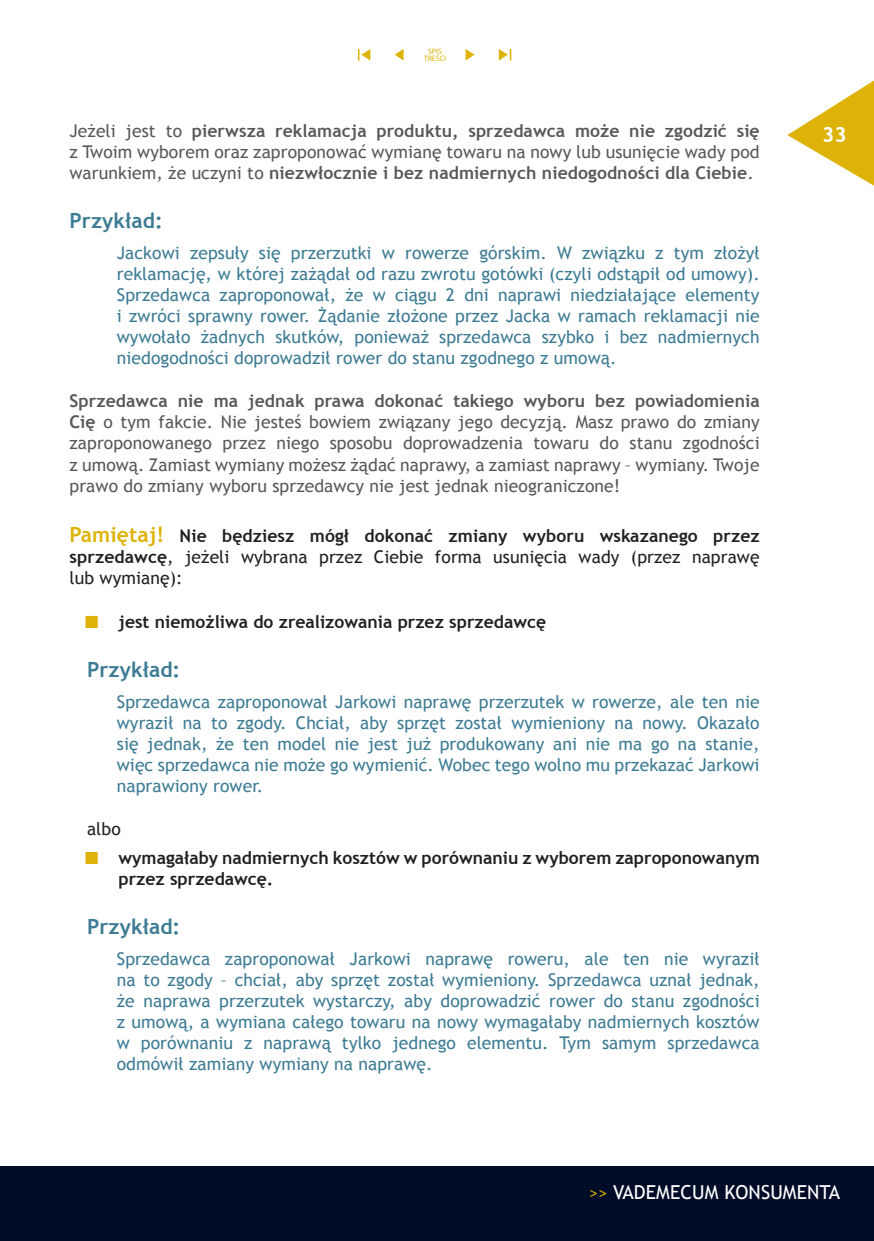
<style>
.page{position:relative;width:874px;height:1241px;background:#fff}
.page>*{position:absolute;margin:0;border:0;box-sizing:border-box;transform-origin:0 0}
.t1{font:700 21px "Trebuchet MS";letter-spacing:.005em;color:#3c7b93}
.t2{font:700 21px "Trebuchet MS";color:#fff}
.t3{font:19.25px "Trebuchet MS";letter-spacing:.005em;color:#fff}
.t4{font:17.5px/21px "Trebuchet MS";letter-spacing:.005em;color:#3c7b93;text-align:justify}
.t5{font:17.5px/21px "Trebuchet MS";letter-spacing:.005em;color:#57585a;text-align:justify}
.t6{font:700 17.5px/21px "Trebuchet MS";letter-spacing:.005em;color:#57585a;text-align:justify}
.t7{font:17.5px/21px "Trebuchet MS";letter-spacing:.005em;color:#231f20;text-align:justify}
.t8{font:700 17.5px/21px "Trebuchet MS";color:#231f20}
.t9{font:7.88px/7px "Myriad Pro";color:#deb308;text-align:center}
.s1{font-weight:400}
.s2{font-weight:700}
.s3{font-weight:700;font-size:21px;color:#deb308}
.s4{color:#deb308}
.s5{font-size:17.5px;color:#deb308}
</style>
<div class="page">
<div style="left:0;top:1166px;width:873px;height:74px;background:#000c28"></div>
<svg style="left:787px;top:81px;width:86px;height:104px"></svg>
<svg style="left:358px;top:49px;width:12px;height:12px"></svg>
<svg style="left:498px;top:49px;width:13px;height:12px"></svg>
<svg style="left:394px;top:49px;width:9px;height:11px"></svg>
<svg style="left:465px;top:49px;width:9px;height:12px"></svg>
<p class="t9" style="left:423px;top:47px;width:24px">SPIS<br>TREŚCI</p>
<p class="t6" style="left:69px;top:120px;width:691px"><span class="s1">Jeżeli jest to</span> pierwsza reklamacja produktu, sprzedawca może nie zgodzić się <span class="s1">z Twoim wyborem oraz zaproponować wymianę towaru na nowy lub usunięcie wady pod warunkiem, że uczyni to</span> niezwłocznie i bez nadmiernych niedogodności dla Ciebie<span class="s1">.</span></p>
<p class="t1" style="left:69px;top:207px;width:95px">Przykład:</p>
<p class="t4" style="left:117px;top:242px;width:644px">Jackowi zepsuły się przerzutki w rowerze górskim. W związku z tym złożył reklamację, w której zażądał od razu zwrotu gotówki (czyli odstąpił od umowy).<br>Sprzedawca zaproponował, że w ciągu 2 dni naprawi niedziałające elementy i zwróci sprawny rower. Żądanie złożone przez Jacka w ramach reklamacji nie wywołało żadnych skutków, ponieważ sprzedawca szybko i bez nadmiernych niedogodności doprowadził rower do stanu zgodnego z umową.</p>
<p class="t5" style="left:69px;top:391px;width:691px"><span class="s2">Sprzedawca nie ma jednak prawa dokonać takiego wyboru bez powiadomienia Cię</span> o tym fakcie. Nie jesteś bowiem związany jego decyzją. Masz prawo do zmiany zaproponowanego przez niego sposobu doprowadzenia towaru do stanu zgodności z umową. Zamiast wymiany możesz żądać naprawy, a zamiast naprawy – wymiany. Twoje prawo do zmiany wyboru sprzedawcy nie jest jednak nieograniczone!</p>
<p class="t7" style="left:69px;top:525px;width:691px"><span class="s3">Pamiętaj!</span> <span class="s2">Nie będziesz mógł dokonać zmiany wyboru wskazanego przez sprzedawcę</span>, jeżeli wybrana przez Ciebie forma usunięcia wady (przez naprawę lub wymianę):</p>
<p class="t8" style="left:85px;top:611px;width:462px"><span class="s4">■</span> jest niemożliwa do zrealizowania przez sprzedawcę</p>
<p class="t1" style="left:87px;top:656px;width:95px">Przykład:</p>
<p class="t4" style="left:117px;top:691px;width:644px">Sprzedawca zaproponował Jarkowi naprawę przerzutek w rowerze, ale ten nie wyraził na to zgody. Chciał, aby sprzęt został wymieniony na nowy. Okazało się jednak, że ten model nie jest już produkowany ani nie ma go na stanie, więc sprzedawca nie może go wymienić. Wobec tego wolno mu przekazać Jarkowi naprawiony rower.</p>
<p class="t7" style="left:87px;top:818px;width:35px">albo</p>
<p class="t8" style="left:118px;top:846px;width:642px;text-indent:-33px"><span class="s4">■</span> wymagałaby nadmiernych kosztów w porównaniu z wyborem zaproponowanym przez sprzedawcę.</p>
<p class="t1" style="left:87px;top:912px;width:95px">Przykład:</p>
<p class="t4" style="left:117px;top:947px;width:644px">Sprzedawca zaproponował Jarkowi naprawę roweru, ale ten nie wyraził na to zgody – chciał, aby sprzęt został wymieniony. Sprzedawca uznał jednak, że naprawa przerzutek wystarczy, aby doprowadzić rower do stanu zgodności z umową, a wymiana całego towaru na nowy wymagałaby nadmiernych kosztów w porównaniu z naprawą tylko jednego elementu. Tym samym sprzedawca odmówił zamiany wymiany na naprawę.</p>
<p class="t2" style="left:821px;top:121px;width:26px">33</p>
<p class="t3" style="left:589px;top:1180px;width:252px"><span class="s5">&gt;&gt;</span> VADEMECUM KONSUMENTA</p>
</div>
